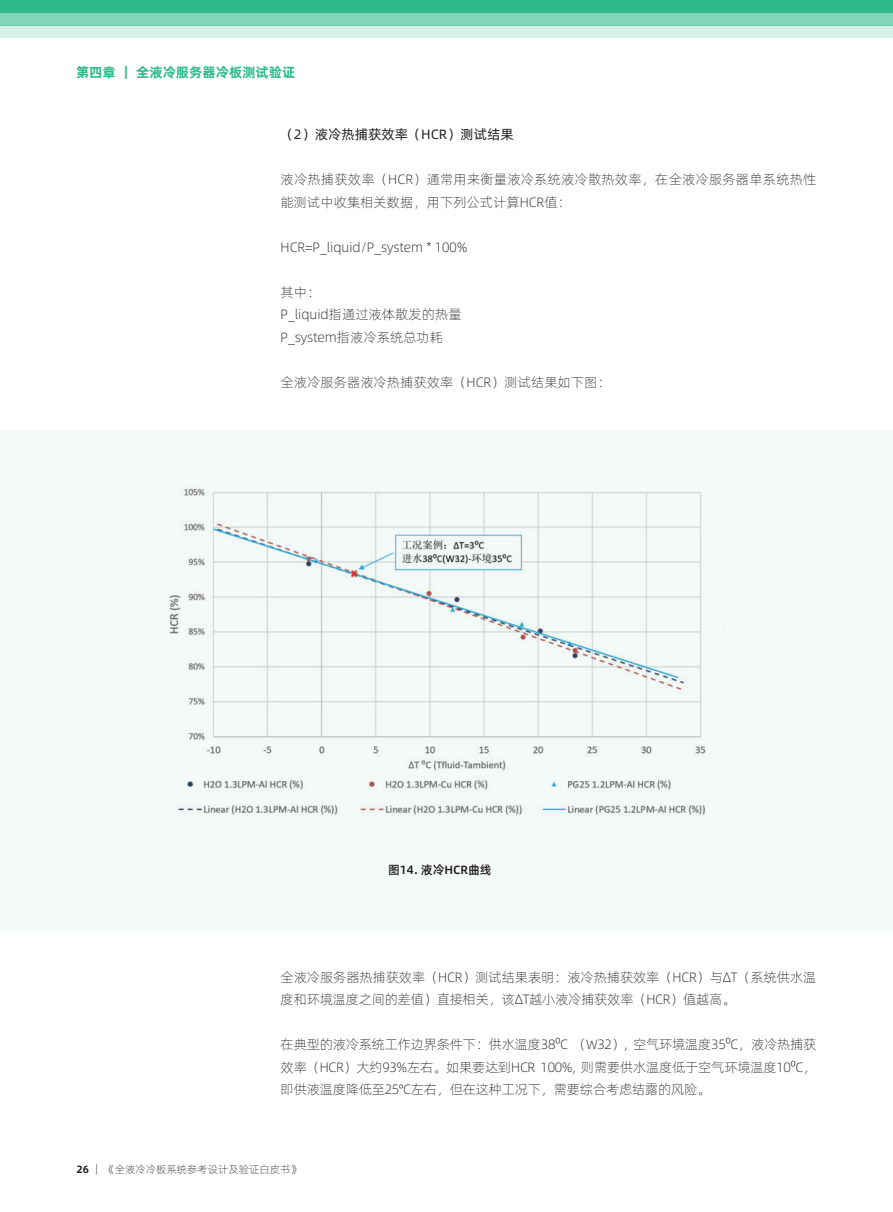
<style>
.page{position:relative;width:893px;height:1212px;background:#fff}
.page>*{position:absolute;margin:0;border:0;box-sizing:border-box;transform-origin:0 0}
.t1{font:13.5px/22.5px "Alibaba Pu Hui Ti L";color:#231f20}
.t2{font:13.5px "Alibaba Pu Hui Ti R";color:#231f20}
.t3{font:13.5px "Alibaba Pu Hui Ti B";color:#2fba8c}
.t4{font:12px "Alibaba Pu Hui Ti M";color:#231f20}
.t5{font:10.5px "Alibaba Pu Hui Ti L";color:#231f20}
.s1{font-family:"Alibaba Pu Hui Ti B"}
</style>
<div class="page">
<div style="left:0;top:0;width:893px;height:13px;background:#2fba8c"></div>
<div style="left:0;top:13px;width:893px;height:13px;background:#82d5ba"></div>
<div style="left:0;top:26px;width:893px;height:12px;background:#d6f1e8"></div>
<div style="left:0;top:430px;width:893px;height:501px;background:#f4faf7"></div>
<img style="left:169px;top:489px;width:537px;height:326px">
<p class="t3" style="left:76px;top:62px;width:221px">第四章 ｜ 全液冷服务器冷板测试验证</p>
<p class="t2" style="left:281px;top:124px;width:234px">（2）液冷热捕获效率（HCR）测试结果</p>
<p class="t1" style="left:281px;top:167px;width:537px">液冷热捕获效率（HCR）通常用来衡量液冷系统液冷散热效率，在全液冷服务器单系统热性能测试中收集相关数据，用下列公式计算HCR值：</p>
<p class="t1" style="left:281px;top:235px;width:189px">HCR=P_liquid/P_system * 100%</p>
<p class="t1" style="left:281px;top:280px;width:182px">其中：<br>P_liquid指通过液体散发的热量<br>P_system指液冷系统总功耗</p>
<p class="t1" style="left:281px;top:370px;width:332px">全液冷服务器液冷热捕获效率（HCR）测试结果如下图：</p>
<p class="t4" style="left:388px;top:860px;width:105px">图14. 液冷HCR曲线</p>
<p class="t1" style="left:281px;top:965px;width:537px">全液冷服务器热捕获效率（HCR）测试结果表明：液冷热捕获效率（HCR）与∆T（系统供水温度和环境温度之间的差值）直接相关，该∆T越小液冷捕获效率（HCR）值越高。</p>
<p class="t1" style="left:281px;top:1033px;width:537px;text-align:justify">在典型的液冷系统工作边界条件下：供水温度38⁰C （W32）, 空气环境温度35⁰C，液冷热捕获效率（HCR）大约93%左右。如果要达到HCR 100%, 则需要供水温度低于空气环境温度10⁰C，即供液温度降低至25℃左右，但在这种工况下，需要综合考虑结露的风险。</p>
<p class="t5" style="left:77px;top:1161px;width:226px"><span class="s1">26</span> ｜ 《全液冷冷板系统参考设计及验证白皮书》</p>
</div>
